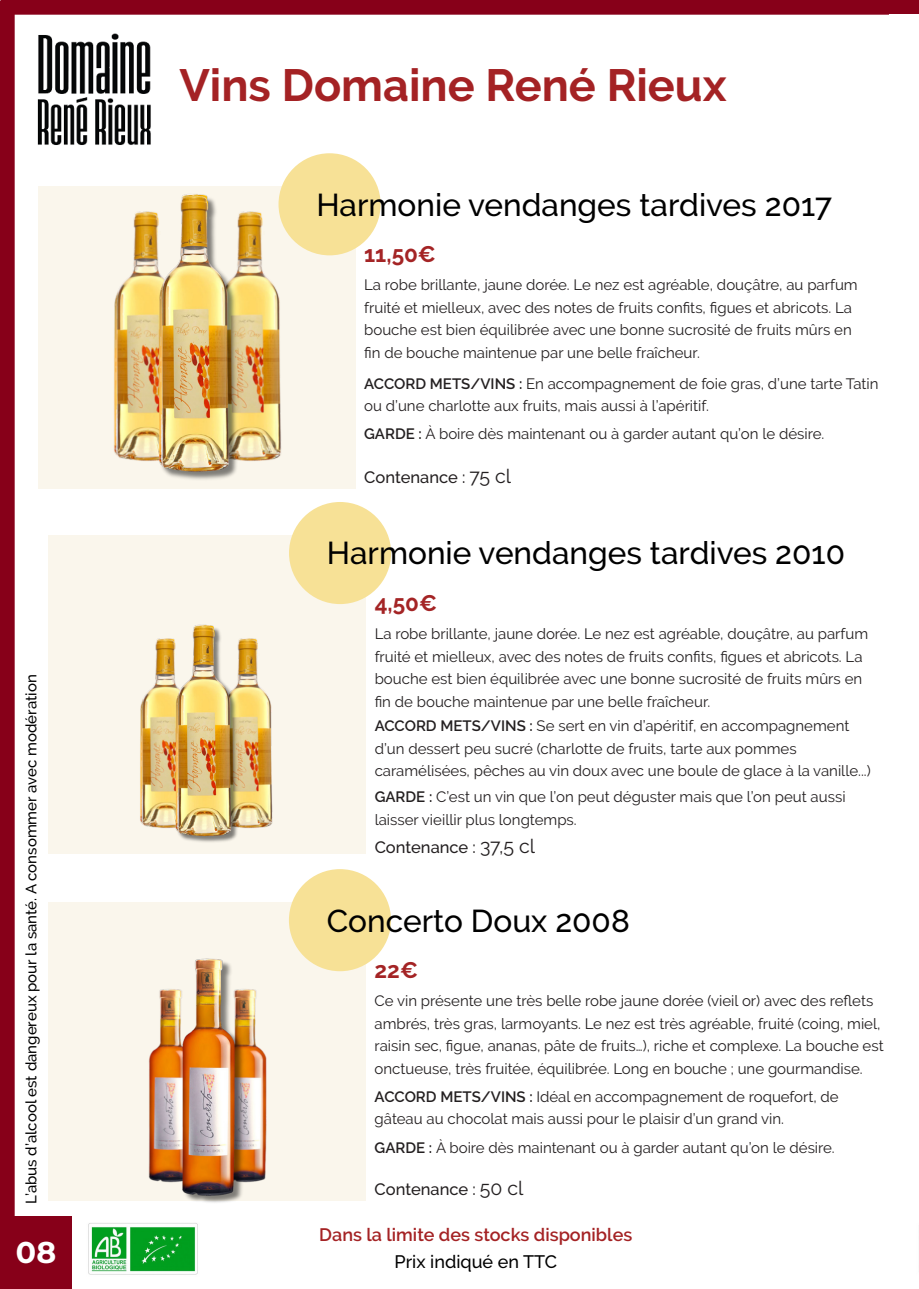
<style>
.page{position:relative;width:919px;height:1289px;background:#fff}
.page>*{position:absolute;margin:0;border:0;box-sizing:border-box;transform-origin:0 0}
.Paragraph_Style_3{font:700 45px "Raleway";color:#a42224}
.Paragraph_Style_5{font:500 31.5px "Raleway";color:#000}
.t1{font:700 30px "Montserrat";color:#fff}
.Paragraph_Style_4{font:700 22.5px "Raleway";color:#a42425}
.Paragraph_Style_3-2{font:600 18px "Raleway";color:#a42224}
.Paragraph_Style_3-3{font:500 18px "Raleway";color:#000001}
.Paragraph_Style_4-2{font:500 16.5px "Raleway";color:#231f20}
.Paragraph_Style_4-3{font:15px/22.5px "Raleway";color:#231f20}
.Paragraph_Style_3-4{font:500 15px "Raleway";color:#000001}
.s1{font-weight:600}
.s2{font-weight:400;font-size:19.5px}
</style>
<div class="page">
<div style="left:0;top:1216px;width:71px;height:72px;background:#870019"></div>
<div style="left:0;top:1px;width:15px;height:1223px;background:#870019"></div>
<div style="left:1px;top:0;width:905px;height:15px;background:#870019"></div>
<div style="left:906px;top:0;width:12px;height:15px;background:#870019"></div>
<div style="left:38px;top:187px;width:317px;height:302px;background:#faf6ec"></div>
<div style="left:278px;top:153px;width:102px;height:102px;background:#f7e196;border-radius:50%"></div>
<img style="left:114px;top:193px;width:172px;height:287px">
<div style="left:48px;top:535px;width:318px;height:319px;background:#faf6ec"></div>
<div style="left:289px;top:502px;width:102px;height:102px;background:#f7e196;border-radius:50%"></div>
<img style="left:140px;top:624px;width:133px;height:218px">
<div style="left:48px;top:902px;width:318px;height:298px;background:#faf6ec"></div>
<div style="left:289px;top:869px;width:102px;height:102px;background:#f7e196;border-radius:50%"></div>
<img style="left:143px;top:958px;width:128px;height:245px">
<img style="left:88px;top:1223px;width:110px;height:52px">
<img style="left:37px;top:33px;width:114px;height:112px">
<p class="Paragraph_Style_3-4" style="left:22px;top:1203px;width:530px;rotate:-90deg">L’abus d’alcool est dangereux pour la santé. A consommer avec modération</p>
<h3 class="t1" style="left:16px;top:1230px;width:42px">08</h3>
<p class="Paragraph_Style_3" style="left:179px;top:59px;width:548px">Vins Domaine René Rieux</p>
<p class="Paragraph_Style_5" style="left:316px;top:186px;width:517px">Harmonie vendanges tardives 2017</p>
<p class="Paragraph_Style_4" style="left:364px;top:241px;width:73px">11,50€</p>
<p class="Paragraph_Style_4-3" style="left:364px;top:274px;width:495px">La robe brillante, jaune dorée. Le nez est agréable, douçâtre, au parfum fruité et mielleux, avec des notes de fruits confits, figues et abricots. La bouche est bien équilibrée avec une bonne sucrosité de fruits mûrs en fin de bouche maintenue par une belle fraîcheur.</p>
<p class="Paragraph_Style_4-3" style="left:364px;top:372px;width:516px"><span class="s1">ACCORD METS/VINS :</span> En accompagnement de foie gras, d’une tarte Tatin ou d’une charlotte aux fruits, mais aussi à l’apéritif.</p>
<p class="Paragraph_Style_4-3" style="left:364px;top:422px;width:461px"><span class="s1">GARDE :</span> À boire dès maintenant ou à garder autant qu’on le désire.</p>
<p class="Paragraph_Style_4-2" style="left:364px;top:467px;width:148px">Contenance : <span class="s2">75 cl</span></p>
<p class="Paragraph_Style_5" style="left:327px;top:535px;width:519px">Harmonie vendanges tardives 2010</p>
<p class="Paragraph_Style_4" style="left:374px;top:590px;width:64px">4,50€</p>
<p class="Paragraph_Style_4-3" style="left:374px;top:622px;width:495px">La robe brillante, jaune dorée. Le nez est agréable, douçâtre, au parfum fruité et mielleux, avec des notes de fruits confits, figues et abricots. La bouche est bien équilibrée avec une bonne sucrosité de fruits mûrs en fin de bouche maintenue par une belle fraîcheur.</p>
<p class="Paragraph_Style_4-3" style="left:374px;top:714px;width:497px"><span class="s1">ACCORD METS/VINS :</span> Se sert en vin d’apéritif, en accompagnement d’un dessert peu sucré (charlotte de fruits, tarte aux pommes caramélisées, pêches au vin doux avec une boule de glace à la vanille...)</p>
<p class="Paragraph_Style_4-3" style="left:374px;top:785px;width:472px"><span class="s1">GARDE :</span> C’est un vin que l’on peut déguster mais que l’on peut aussi laisser vieillir plus longtemps.</p>
<p class="Paragraph_Style_4-2" style="left:374px;top:837px;width:162px">Contenance : <span class="s2">37,5 cl</span></p>
<p class="Paragraph_Style_5" style="left:327px;top:902px;width:304px">Concerto Doux 2008</p>
<p class="Paragraph_Style_4" style="left:374px;top:957px;width:45px">22€</p>
<p class="Paragraph_Style_4-3" style="left:374px;top:989px;width:510px">Ce vin présente une très belle robe jaune dorée (vieil or) avec des reflets ambrés, très gras, larmoyants. Le nez est très agréable, fruité (coing, miel, raisin sec, figue, ananas, pâte de fruits…), riche et complexe. La bouche est onctueuse, très fruitée, équilibrée. Long en bouche ; une gourmandise.</p>
<p class="Paragraph_Style_4-3" style="left:374px;top:1084px;width:465px"><span class="s1">ACCORD METS/VINS :</span> Idéal en accompagnement de roquefort, de gâteau au chocolat mais aussi pour le plaisir d’un grand vin.</p>
<p class="Paragraph_Style_4-3" style="left:374px;top:1136px;width:461px"><span class="s1">GARDE :</span> À boire dès maintenant ou à garder autant qu’on le désire.</p>
<p class="Paragraph_Style_4-2" style="left:374px;top:1179px;width:150px">Contenance : <span class="s2">50 cl</span></p>
<p class="Paragraph_Style_3-2" style="left:319px;top:1224px;width:314px">Dans la limite des stocks disponibles</p>
<p class="Paragraph_Style_3-3" style="left:394px;top:1250px;width:164px">Prix indiqué en TTC</p>
</div>
